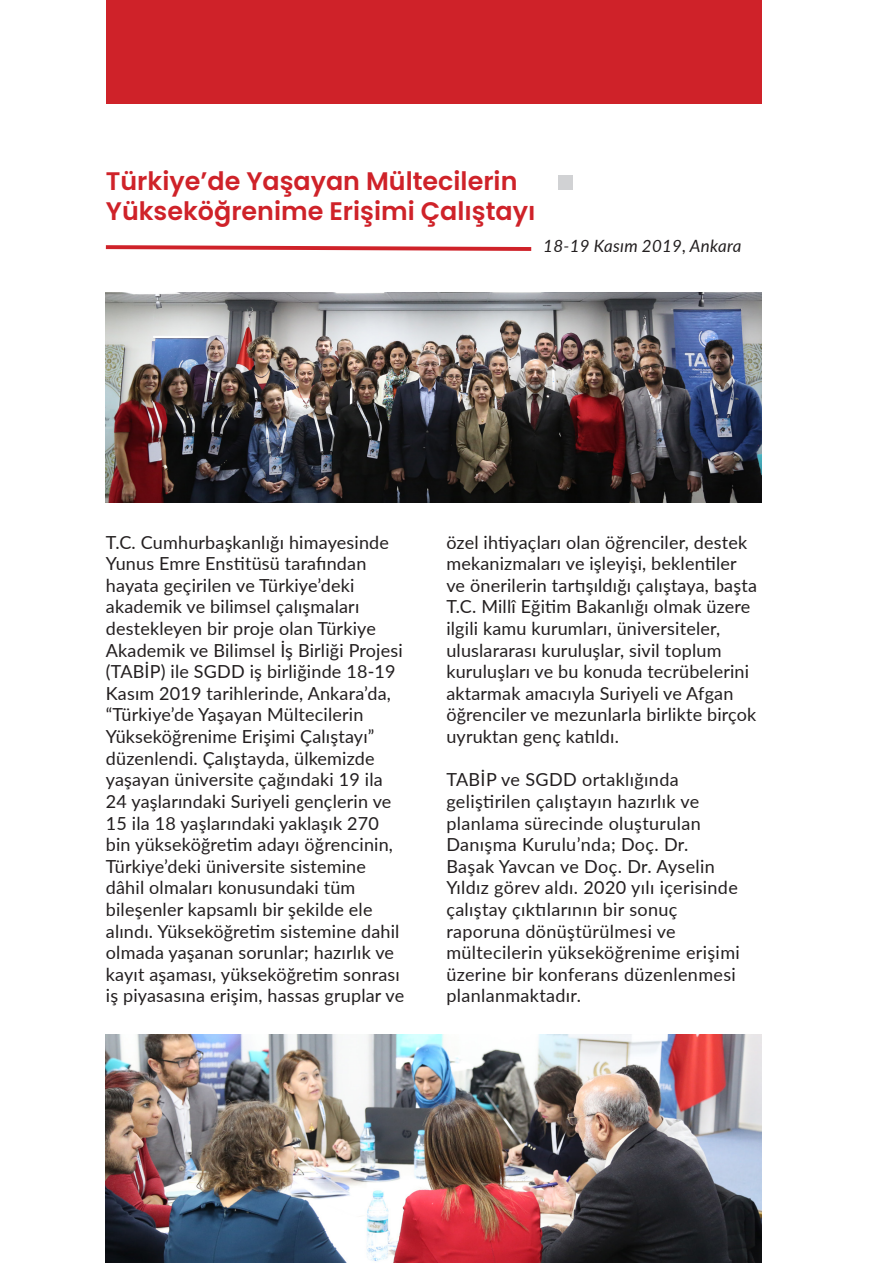
<style>
.page{position:relative;width:893px;height:1263px;background:#fff}
.page>*{position:absolute;margin:0;border:0;box-sizing:border-box;transform-origin:0 0}
.t1{font:600 25.35px "Poppins";color:#cf2229}
.t2{font:18px/21.6px "Lato";letter-spacing:.01em;color:#231f20}
.t3{font:italic 16.95px "Lato";letter-spacing:.02em;color:#231f20}
</style>
<div class="page">
<svg style="left:106px;top:245px;width:425px;height:6px"></svg>
<img style="left:106px;top:292px;width:655px;height:210px">
<img style="left:106px;top:1034px;width:655px;height:229px">
<div style="left:106px;top:0;width:655px;height:104px;background:#cf2229"></div>
<div style="left:558px;top:176px;width:14px;height:14px;background:#d1d2d4"></div>
<p class="t1" style="left:106px;top:166px;width:413px">Türkiye’de Yaşayan Mültecilerin</p>
<p class="t1" style="left:106px;top:197px;width:431px">Yükseköğrenime Erişimi Çalıştayı</p>
<p class="t3" style="left:543px;top:234px;width:200px">18-19 Kasım 2019, Ankara</p>
<p class="t2" style="left:106px;top:530px;width:300px">T.C. Cumhurbaşkanlığı himayesinde Yunus Emre Enstitüsü tarafından hayata geçirilen ve Türkiye’deki akademik ve bilimsel çalışmaları destekleyen bir proje olan Türkiye Akademik ve Bilimsel İş Birliği Projesi (TABİP) ile SGDD iş birliğinde 18-19<br>Kasım 2019 tarihlerinde, Ankara’da, “Türkiye’de Yaşayan Mültecilerin Yükseköğrenime Erişimi Çalıştayı” düzenlendi. Çalıştayda, ülkemizde yaşayan üniversite çağındaki 19 ila 24 yaşlarındaki Suriyeli gençlerin ve 15 ila 18 yaşlarındaki yaklaşık 270 bin yükseköğretim adayı öğrencinin, Türkiye’deki üniversite sistemine dâhil olmaları konusundaki tüm bileşenler kapsamlı bir şekilde ele alındı. Yükseköğretim sistemine dahil olmada yaşanan sorunlar; hazırlık ve kayıt aşaması, yükseköğretim sonrası iş piyasasına erişim, hassas gruplar ve</p>
<p class="t2" style="left:446px;top:530px;width:312px">özel ihtiyaçları olan öğrenciler, destek mekanizmaları ve işleyişi, beklentiler ve önerilerin tartışıldığı çalıştaya, başta T.C. Millî Eğitim Bakanlığı olmak üzere ilgili kamu kurumları, üniversiteler, uluslararası kuruluşlar, sivil toplum kuruluşları ve bu konuda tecrübelerini aktarmak amacıyla Suriyeli ve Afgan öğrenciler ve mezunlarla birlikte birçok uyruktan genç katıldı.</p>
<p class="t2" style="left:446px;top:768px;width:295px">TABİP ve SGDD ortaklığında geliştirilen çalıştayın hazırlık ve planlama sürecinde oluşturulan<br>Danışma Kurulu’nda; Doç. Dr.<br>Başak Yavcan ve Doç. Dr. Ayselin<br>Yıldız görev aldı. 2020 yılı içerisinde çalıştay çıktılarının bir sonuç raporuna dönüştürülmesi ve mültecilerin yükseköğrenime erişimi üzerine bir konferans düzenlenmesi planlanmaktadır.</p>
</div>
